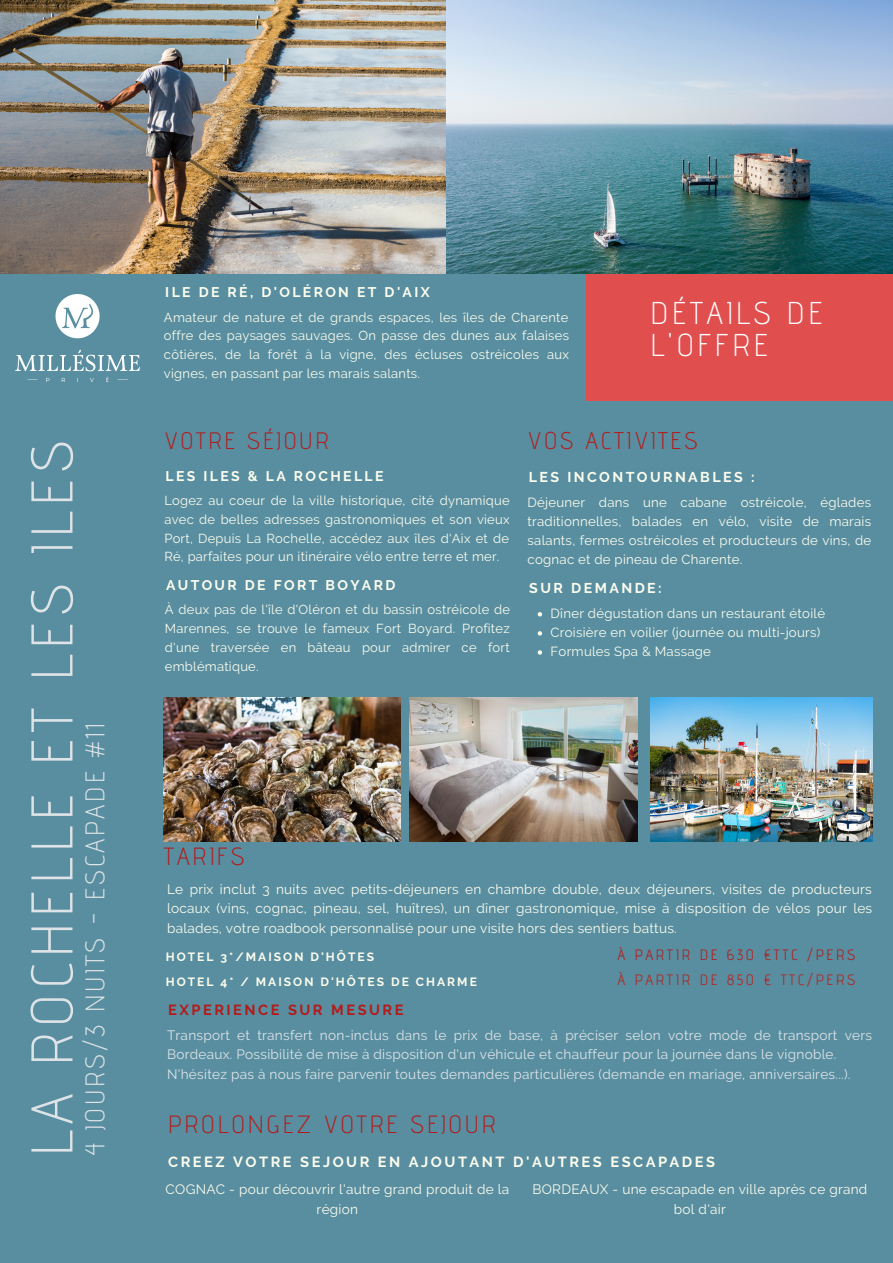
<style>
.page{position:relative;width:893px;height:1263px;background:#fff}
.page>*{position:absolute;margin:0;border:0;box-sizing:border-box;transform-origin:0 0}
.t1{font:300 58.65px "Advent Pro";letter-spacing:.1em;color:#dee3e7}
.t2{font:300 31.5px/31.7px "Advent Pro";letter-spacing:.11em;color:#fff}
.t3{font:300 27px "Advent Pro";letter-spacing:.1em;color:#dee3e7}
.t4{font:300 24.9px "Advent Pro";letter-spacing:.11em;color:#b41a1a}
.t5{font:300 24.15px "Advent Pro";letter-spacing:.11em;color:#b41a1a}
.t6{font:300 23.7px "Advent Pro";letter-spacing:.11em;color:#b41a1a}
.t7{font:15px "Advent Pro";letter-spacing:.17em;color:#b41a1a}
.t8{font:15px "Advent Pro";letter-spacing:.17em;color:#b6211e}
.t9{font:700 14.62px "Raleway";letter-spacing:.17em;color:#fcfced}
.t10{font:700 14.62px "Raleway";letter-spacing:.17em;color:#b41a1a}
.t11{font:700 14.25px "Raleway";letter-spacing:.17em;color:#fcfced}
.t12{font:700 13.95px "Raleway";letter-spacing:.17em;color:#fcfced}
.t13{font:13.58px/19.6px "Raleway";letter-spacing:.02em;color:#fcfced;text-align:center}
.t14{font:13.58px/19.6px "Raleway";letter-spacing:.02em;color:#dee3e7}
.t15{font:13.2px/19px "Raleway";letter-spacing:.02em;color:#fcfced;text-align:justify}
.t16{font:12.98px/18.8px "Raleway";letter-spacing:.02em;color:#fcfced;text-align:justify}
.t17{font:700 12px/24.8px "Raleway";letter-spacing:.17em;color:#fcfced}
</style>
<div class="page">
<div style="left:0;top:219px;width:893px;height:1044px;background:#588ea0"></div>
<div style="left:586px;top:273px;width:307px;height:127px;background:#e14e4e"></div>
<img style="left:0;top:0;width:447px;height:273px">
<img style="left:447px;top:0;width:446px;height:274px">
<img style="left:164px;top:697px;width:237px;height:144px">
<img style="left:410px;top:697px;width:228px;height:144px">
<img style="left:650px;top:697px;width:222px;height:144px">
<img style="left:16px;top:294px;width:124px;height:87px">
<svg style="left:537px;top:612px;width:5px;height:4px"></svg>
<svg style="left:537px;top:631px;width:5px;height:5px"></svg>
<svg style="left:537px;top:650px;width:5px;height:5px"></svg>
<h1 class="t1" style="left:16px;top:1156px;width:718px;rotate:-90deg">LA ROCHELLE ET LES ILES</h1>
<h3 class="t3" style="left:78px;top:1156px;width:433px;rotate:-90deg">4 JOURS/3 NUITS - ESCAPADE #11</h3>
<p class="t12" style="left:165px;top:284px;width:266px">ILE DE RÉ, D'OLÉRON ET D'AIX</p>
<p class="t16" style="left:164px;top:308px;width:406px">Amateur de nature et de grands espaces, les îles de Charente offre des paysages sauvages. On passe des dunes aux falaises côtières, de la forêt à la vigne, des écluses ostréicoles aux vignes, en passant par les marais salants.</p>
<h2 class="t2" style="left:650px;top:297px;width:174px">DÉTAILS DE<br>L'OFFRE</h2>
<h3 class="t6" style="left:164px;top:426px;width:166px">VOTRE SÉJOUR</h3>
<p class="t12" style="left:165px;top:468px;width:219px">LES ILES &amp; LA ROCHELLE</p>
<p class="t16" style="left:164px;top:491px;width:347px">Logez au coeur de la ville historique, cité dynamique avec de belles adresses gastronomiques et son vieux Port, Depuis La Rochelle, accédez aux îles d'Aix et de Ré, parfaites pour un itinéraire vélo entre terre et mer.</p>
<p class="t12" style="left:166px;top:577px;width:231px">AUTOUR DE FORT BOYARD</p>
<p class="t16" style="left:165px;top:600px;width:347px">À deux pas de l'île d'Oléron et du bassin ostréicole de Marennes, se trouve le fameux Fort Boyard. Profitez d'une traversée en bâteau pour admirer ce fort emblématique.</p>
<h3 class="t5" style="left:527px;top:426px;width:172px">VOS ACTIVITES</h3>
<p class="t11" style="left:529px;top:468px;width:227px">LES INCONTOURNABLES :</p>
<p class="t15" style="left:527px;top:493px;width:345px">Déjeuner dans une cabane ostréicole, églades traditionnelles, balades en vélo, visite de marais salants, fermes ostréicoles et producteurs de vins, de cognac et de pineau de Charente.</p>
<p class="t11" style="left:529px;top:580px;width:134px">SUR DEMANDE:</p>
<p class="t15" style="left:550px;top:604px;width:276px;text-align:left">Dîner dégustation dans un restaurant étoilé<br>Croisière en voilier (journée ou multi-jours)<br>Formules Spa &amp; Massage</p>
<h3 class="t4" style="left:164px;top:840px;width:82px">TARIFS</h3>
<p class="t13" style="left:167px;top:879px;width:706px;text-align:justify">Le prix inclut 3 nuits avec petits-déjeuners en chambre double, deux déjeuners, visites de producteurs locaux (vins, cognac, pineau, sel, huîtres), un dîner gastronomique, mise à disposition de vélos pour les balades, votre roadbook personnalisé pour une visite hors des sentiers battus.</p>
<p class="t17" style="left:166px;top:944px;width:313px">HOTEL 3*/MAISON D'HÔTES<br>HOTEL 4* / MAISON D'HÔTES DE CHARME</p>
<p class="t7" style="left:617px;top:946px;width:240px">À PARTIR DE 630 €TTC /PERS</p>
<p class="t8" style="left:617px;top:970px;width:240px">À PARTIR DE 850 € TTC/PERS</p>
<p class="t10" style="left:168px;top:1002px;width:237px">EXPERIENCE SUR MESURE</p>
<p class="t14" style="left:167px;top:1025px;width:706px">Transport et transfert non-inclus dans le prix de base, à préciser selon votre mode de transport vers<br>Bordeaux. Possibilité de mise à disposition d'un véhicule et chauffeur pour la journée dans le vignoble.<br>N'hésitez pas à nous faire parvenir toutes demandes particulières (demande en mariage, anniversaires...).</p>
<h3 class="t4" style="left:168px;top:1108px;width:329px">PROLONGEZ VOTRE SEJOUR</h3>
<p class="t9" style="left:168px;top:1153px;width:548px">CREEZ VOTRE SEJOUR EN AJOUTANT D'AUTRES ESCAPADES</p>
<p class="t13" style="left:166px;top:1179px;width:345px">COGNAC - pour découvrir l'autre grand produit de la région</p>
<p class="t13" style="left:532px;top:1179px;width:336px">BORDEAUX - une escapade en ville après ce grand bol d'air</p>
</div>
